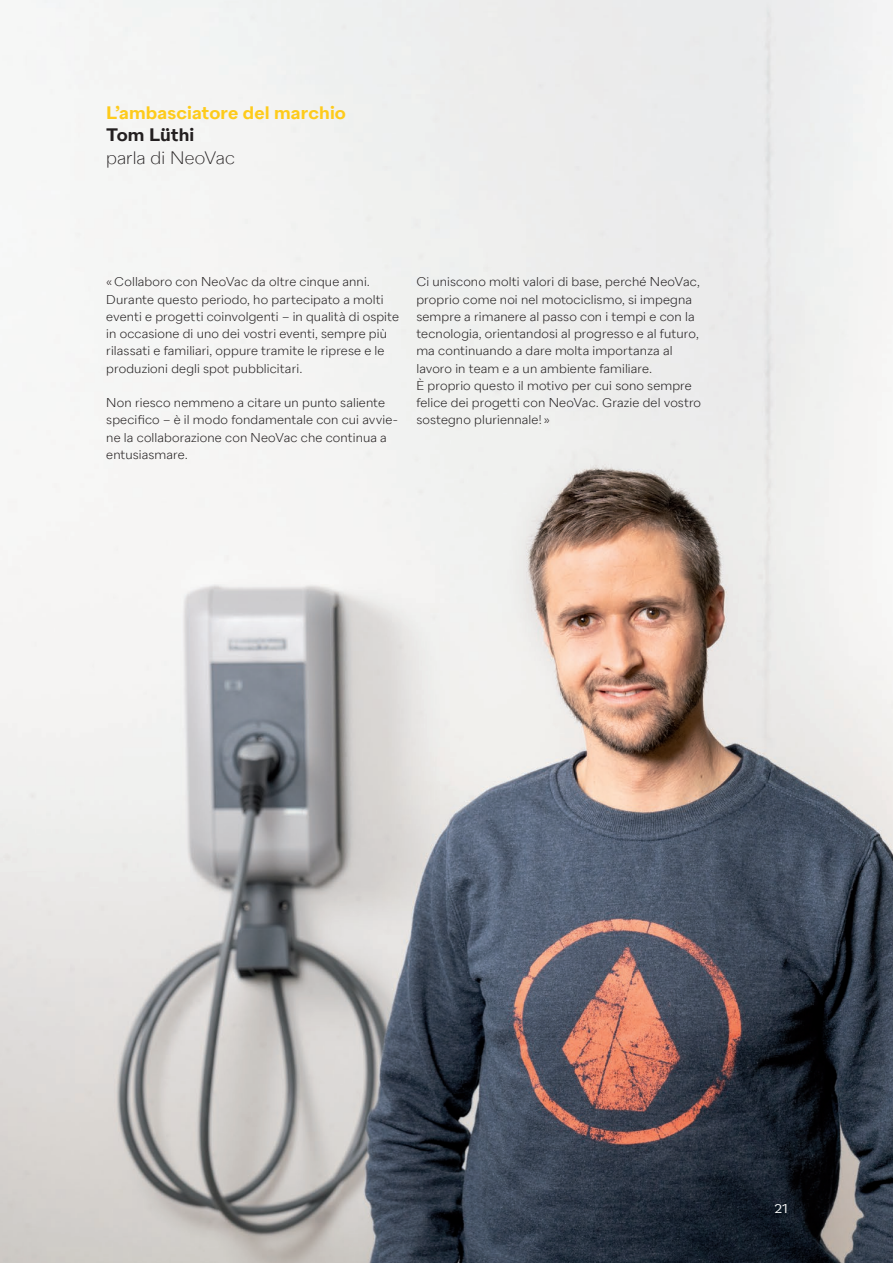
<style>
.page{position:relative;width:893px;height:1263px;background:#fff}
.page>*{position:absolute;margin:0;border:0;box-sizing:border-box;transform-origin:0 0}
.t1{font:600 18px "Neo Vac Sans";letter-spacing:.005em;color:#fecb1b}
.t2{font:200 18px "Neo Vac Sans";color:#231f20}
.t3{font:600 18px "Neo Vac Sans";letter-spacing:.005em;color:#231f20}
.t4{font:300 12.75px/17.2px "Neo Vac Sans";letter-spacing:.01em;color:#231f20}
.t5{font:12.75px "Neo Vac Sans";color:#fff}
</style>
<div class="page">
<img style="left:0;top:0;width:893px;height:1263px">
<h1 class="t1" style="left:106px;top:102px;width:241px">L’ambasciatore del marchio</h1>
<h1 class="t3" style="left:106px;top:124px;width:90px">Tom Lüthi</h1>
<h1 class="t2" style="left:106px;top:147px;width:130px">parla di NeoVac</h1>
<p class="t4" style="left:106px;top:273px;width:294px">« Collaboro con NeoVac da oltre cinque anni.<br>Durante questo periodo, ho partecipato a molti eventi e progetti coinvolgenti – in qualità di ospite in occasione di uno dei vostri eventi, sempre più rilassati e familiari, oppure tramite le riprese e le produzioni degli spot pubblicitari.</p>
<p class="t4" style="left:106px;top:394px;width:293px">Non riesco nemmeno a citare un punto saliente specifico – è il modo fondamentale con cui avvie&shy;ne la collaborazione con NeoVac che continua a entusiasmare.</p>
<p class="t4" style="left:416px;top:273px;width:286px">Ci uniscono molti valori di base, perché NeoVac, proprio come noi nel motociclismo, si impegna sempre a rimanere al passo con i tempi e con la tecnologia, orientandosi al progresso e al futuro, ma continuando a dare molta importanza al lavoro in team e a un ambiente familiare.<br>È proprio questo il motivo per cui sono sempre felice dei progetti con NeoVac. Grazie del vostro sostegno pluriennale! »</p>
<p class="t5" style="left:775px;top:1201px;width:15px">21</p>
</div>
